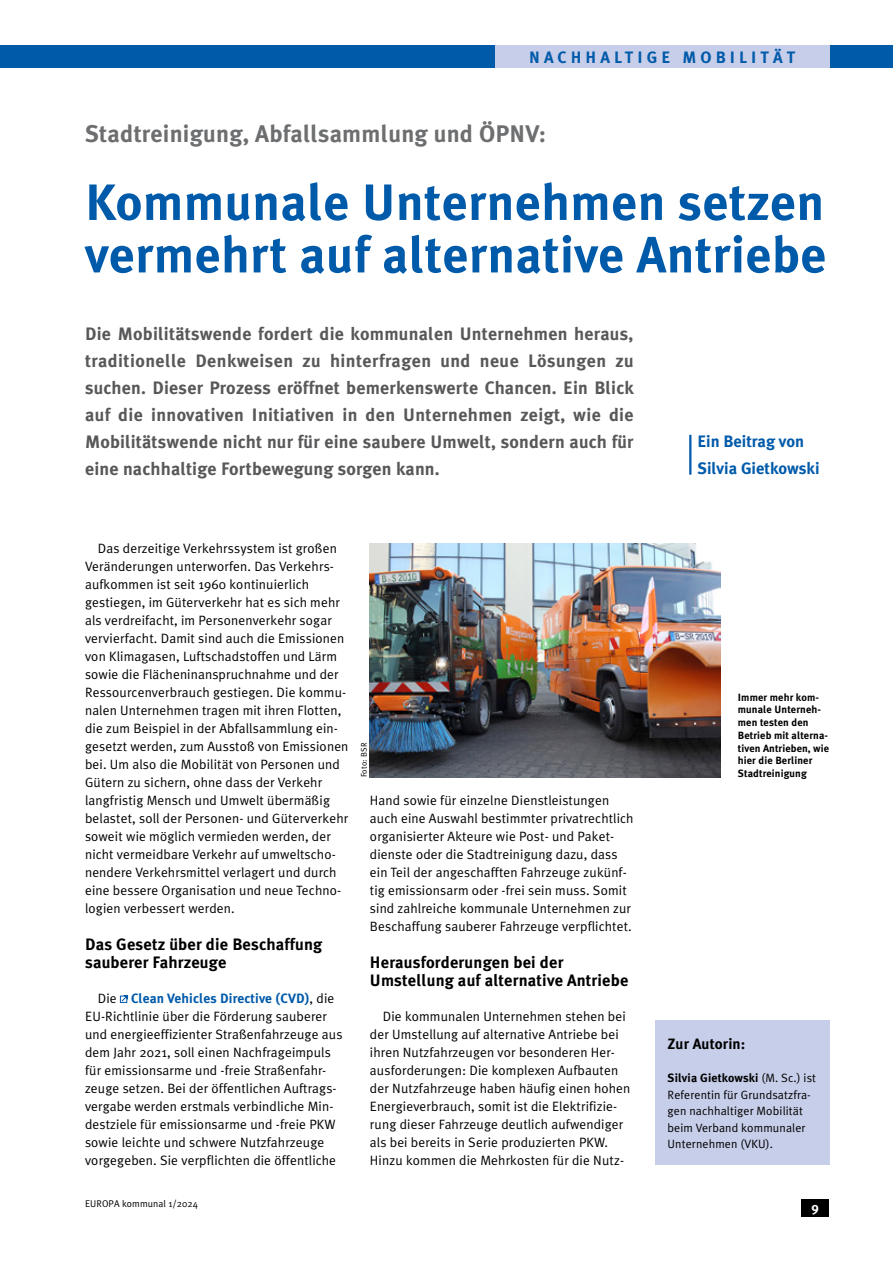
<style>
.page{position:relative;width:893px;height:1263px;background:#fff}
.page>*{position:absolute;margin:0;border:0;box-sizing:border-box;transform-origin:0 0}
.t1{font:700 51px/52.5px "Meta Plus";letter-spacing:.01em;color:#005aaa}
.t2{font:700 24px "Meta Plus";letter-spacing:.01em;color:#6d6e70}
.t3{font:700 18px/27px "Meta Plus";letter-spacing:.01em;color:#58585a;text-align:justify}
.t4{font:700 16.5px/18px "Meta Plus";letter-spacing:.01em;color:#000}
.t5{font:700 16.5px/27px "Meta Plus";color:#005aaa}
.t6{font:700 16.5px "Meta Plus";letter-spacing:.25em;color:#005aaa}
.t7{font:700 15px "Meta Plus";letter-spacing:.01em;color:#000}
.t8{font:13.5px/18px "Meta Plus Normal";letter-spacing:.01em;color:#000}
.t9{font:700 13.5px "Meta Plus";letter-spacing:.01em;color:#005aaa}
.t10{font:700 13.5px "Meta Plus";color:#fff}
.t11{font:12px/16.5px "Meta Plus Normal";letter-spacing:.01em;color:#000}
.t12{font:700 12px "Meta Plus";letter-spacing:.01em;color:#000}
.t13{font:700 10.5px/12.8px "Meta Plus";letter-spacing:.01em;color:#000}
.t14{font:9.75px "Meta Plus Normal";letter-spacing:.01em;color:#000}
.t15{font:8.25px "Meta Plus Normal";letter-spacing:.01em;color:#000}
.s1{font-family:"Meta Plus Normal";font-weight:400;color:#000}
.s2{font-family:"Meta Plus Normal";font-weight:400}
</style>
<div class="page">
<div style="left:0;top:46px;width:893px;height:22px;background:#005aaa"></div>
<div style="left:495px;top:46px;width:334px;height:22px;background:#c7cee9"></div>
<div style="left:120px;top:996px;width:7px;height:7px;border:1px solid #005aaa"></div>
<svg style="left:121px;top:995px;width:8px;height:7px"></svg>
<div style="left:655px;top:1020px;width:174px;height:145px;background:#c7cee9"></div>
<hr style="left:689px;top:435px;width:2px;height:40px;background:#005aaa">
<img style="left:370px;top:543px;width:351px;height:234px">
<div style="left:801px;top:1199px;width:28px;height:17px;background:#000"></div>
<p class="t6" style="left:529px;top:48px;width:268px">NACHHALTIGE MOBILITÄT</p>
<h2 class="t2" style="left:85px;top:120px;width:463px">Stadtreinigung, Abfallsammlung und ÖPNV:</h2>
<h1 class="t1" style="left:85px;top:176px;width:743px">Kommunale Unternehmen setzen vermehrt auf alternative Antriebe</h1>
<p class="t3" style="left:85px;top:320px;width:550px">Die Mobilitätswende fordert die kommunalen Unternehmen heraus, traditionelle Denkweisen zu hinterfragen und neue Lösungen zu suchen. Dieser Prozess eröffnet bemerkenswerte Chancen. Ein Blick auf die innovativen Initiativen in den Unternehmen zeigt, wie die Mobilitätswende nicht nur für eine saubere Umwelt, sondern auch für eine nachhaltige Fortbewegung sorgen kann.</p>
<p class="t8" style="left:85px;top:539px;width:265px;text-indent:13px">Das derzeitige Verkehrssystem ist großen Veränderungen unterworfen. Das Verkehrs&shy;aufkommen ist seit 1960 kontinuierlich gestiegen, im Güterverkehr hat es sich mehr als verdreifacht, im Personenverkehr sogar vervierfacht. Damit sind auch die Emissionen von Klimagasen, Luftschadstoffen und Lärm sowie die Flächeninanspruchnahme und der Ressourcenverbrauch gestiegen. Die kommu&shy;nalen Unternehmen tragen mit ihren Flotten, die zum Beispiel in der Abfallsammlung ein&shy;gesetzt werden, zum Ausstoß von Emissionen bei. Um also die Mobilität von Personen und Gütern zu sichern, ohne dass der Verkehr langfristig Mensch und Umwelt übermäßig belastet, soll der Personen- und Güterverkehr soweit wie möglich vermieden werden, der nicht vermeidbare Verkehr auf umweltscho&shy;nendere Verkehrsmittel verlagert und durch eine bessere Organisation und neue Techno&shy;logien verbessert werden.</p>
<p class="t4" style="left:85px;top:935px;width:239px">Das Gesetz über die Beschaffung sauberer Fahrzeuge</p>
<p class="t9" style="left:98px;top:990px;width:238px"><span class="s1">Die</span> Clean Vehicles Directive (CVD)<span class="s1">, die</span></p>
<p class="t8" style="left:85px;top:1007px;width:259px">EU-Richtlinie über die Förderung sauberer und energieeffizienter Straßenfahrzeuge aus dem Jahr 2021, soll einen Nachfrageimpuls für emissionsarme und -freie Straßenfahr&shy;zeuge setzen. Bei der öffentlichen Auftrags&shy;vergabe werden erstmals verbindliche Min&shy;destziele für emissionsarme und -freie PKW sowie leichte und schwere Nutzfahrzeuge vorgegeben. Sie verpflichten die öffentliche</p>
<p class="t14" style="left:85px;top:1198px;width:115px">EUROPA kommunal 1/2024</p>
<p class="t15" style="left:359px;top:777px;width:36px;rotate:-90deg">Foto: BSR</p>
<p class="t8" style="left:370px;top:791px;width:265px">Hand sowie für einzelne Dienstleistungen auch eine Auswahl bestimmter privatrechtlich organisierter Akteure wie Post- und Paket&shy;dienste oder die Stadtreinigung dazu, dass ein Teil der angeschafften Fahrzeuge zukünf&shy;tig emissionsarm oder -frei sein muss. Somit sind zahlreiche kommunale Unternehmen zur Beschaffung sauberer Fahrzeuge verpflichtet.</p>
<p class="t4" style="left:370px;top:953px;width:260px">Herausforderungen bei der<br>Umstellung auf alternative Antriebe</p>
<p class="t8" style="left:370px;top:1007px;width:262px;text-indent:13px">Die kommunalen Unternehmen stehen bei der Umstellung auf alternative Antriebe bei ihren Nutzfahrzeugen vor besonderen Her&shy;ausforderungen: Die komplexen Aufbauten der Nutzfahrzeuge haben häufig einen hohen Energieverbrauch, somit ist die Elektrifizie&shy;rung dieser Fahrzeuge deutlich aufwendiger als bei bereits in Serie produzierten PKW.<br>Hinzu kommen die Mehrkosten für die Nutz-</p>
<p class="t5" style="left:697px;top:427px;width:124px">Ein Beitrag von<br>Silvia Gietkowski</p>
<p class="t13" style="left:738px;top:691px;width:93px">Immer mehr kom&shy;munale Unterneh&shy;men testen den<br>Betrieb mit alterna&shy;tiven Antrieben, wie hier die Berliner<br>Stadtreinigung</p>
<p class="t7" style="left:668px;top:1035px;width:79px">Zur Autorin:</p>
<p class="t12" style="left:668px;top:1071px;width:150px">Silvia Gietkowski <span class="s2">(M. Sc.) ist</span></p>
<p class="t11" style="left:668px;top:1086px;width:145px">Referentin für Grundsatzfra&shy;gen nachhaltiger Mobilität beim Verband kommunaler<br>Unternehmen (VKU).</p>
<p class="t10" style="left:812px;top:1199px;width:9px">9</p>
</div>
